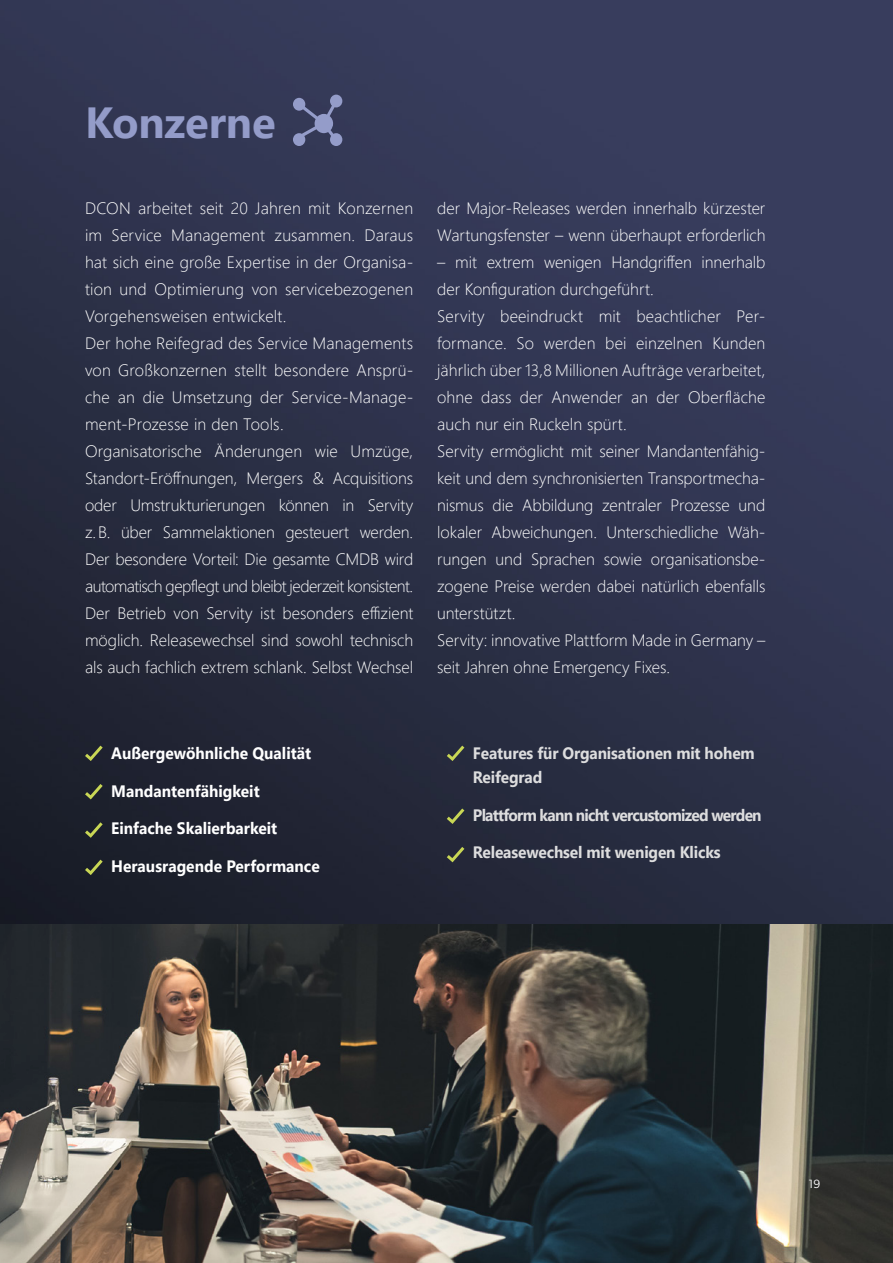
<style>
.page{position:relative;width:893px;height:1263px;background:#fff}
.page>*{position:absolute;margin:0;border:0;box-sizing:border-box;transform-origin:0 0}
.t1{font:700 43.5px "Segoe UI";letter-spacing:-.005em;color:#949cc9}
.t2{font:300 16.5px/27px "Segoe UI";color:#fff}
.t3{font:700 16.5px "Segoe UI";color:#fff;scale:.94 1}
.t4{font:700 16.5px/24px "Segoe UI";letter-spacing:-.01em;color:#ddddde;scale:.94 1}
.t5{font:700 16.5px "Segoe UI";letter-spacing:-.05em;color:#ddddde;scale:.94 1}
.t6{font:12px "Gibson";color:#fff}
</style>
<div class="page">
<img style="left:0;top:0;width:893px;height:925px">
<svg style="left:85px;top:746px;width:18px;height:15px"></svg>
<svg style="left:447px;top:746px;width:17px;height:15px"></svg>
<svg style="left:85px;top:822px;width:18px;height:16px"></svg>
<svg style="left:85px;top:784px;width:18px;height:15px"></svg>
<svg style="left:447px;top:808px;width:17px;height:16px"></svg>
<svg style="left:85px;top:860px;width:18px;height:15px"></svg>
<svg style="left:447px;top:847px;width:17px;height:15px"></svg>
<svg style="left:293px;top:95px;width:49px;height:51px;background:#575c80"></svg>
<img style="left:235px;top:925px;width:658px;height:338px">
<img style="left:0;top:925px;width:235px;height:338px">
<h1 class="t1" style="left:85px;top:82px;width:192px">Konzerne</h1>
<p class="t2" style="left:85px;top:193px;width:330px">DCON arbeitet seit 20 Jahren mit Konzernen im Service Management zusammen. Daraus hat sich eine große Expertise in der Organisa&shy;tion und Optimierung von servicebezogenen Vorgehensweisen entwickelt.<br>Der hohe Reifegrad des Service Managements von Großkonzernen stellt besondere Ansprü&shy;che an die Umsetzung der Service-Manage&shy;ment-Prozesse in den Tools.<br>Organisatorische Änderungen wie Umzüge, Standort-Eröffnungen, Mergers &amp; Acquisitions oder Umstrukturierungen können in Servity z.B. über Sammelaktionen gesteuert werden.<br>Der besondere Vorteil: Die gesamte CMDB wird automatisch gepflegt und bleibt jederzeit konsistent.<br>Der Betrieb von Servity ist besonders effizient möglich. Releasewechsel sind sowohl technisch als auch fachlich extrem schlank. Selbst Wechsel</p>
<p class="t2" style="left:437px;top:193px;width:330px">der Major-Releases werden innerhalb kürzester<br>Wartungsfenster – wenn überhaupt erforderlich</p>
<p class="t2" style="left:437px;top:247px;width:330px">– mit extrem wenigen Handgriffen innerhalb der Konfiguration durchgeführt.<br>Servity beeindruckt mit beachtlicher Per&shy;formance. So werden bei einzelnen Kunden jährlich über 13,8 Millionen Aufträge verarbeitet, ohne dass der Anwender an der Oberfläche auch nur ein Ruckeln spürt.<br>Servity ermöglicht mit seiner Mandantenfähig&shy;keit und dem synchronisierten Transportmecha&shy;nismus die Abbildung zentraler Prozesse und lokaler Abweichungen. Unterschiedliche Wäh&shy;rungen und Sprachen sowie organisationsbe&shy;zogene Preise werden dabei natürlich ebenfalls unterstützt.<br>Servity: innovative Plattform Made in Germany – seit Jahren ohne Emergency Fixes.</p>
<p class="t3" style="left:111px;top:738px;width:214px">Außergewöhnliche Qualität</p>
<p class="t3" style="left:111px;top:775px;width:160px">Mandantenfähigkeit</p>
<p class="t3" style="left:111px;top:813px;width:178px">Einfache Skalierbarkeit</p>
<p class="t3" style="left:111px;top:850px;width:223px">Herausragende Performance</p>
<p class="t4" style="left:473px;top:740px;width:301px">Features für Organisationen mit hohem<br>Reifegrad</p>
<p class="t5" style="left:473px;top:799px;width:309px">Plattform kann nicht vercustomized werden</p>
<p class="t4" style="left:473px;top:839px;width:265px">Releasewechsel mit wenigen Klicks</p>
<p class="t6" style="left:808px;top:1177px;width:13px">19</p>
</div>
